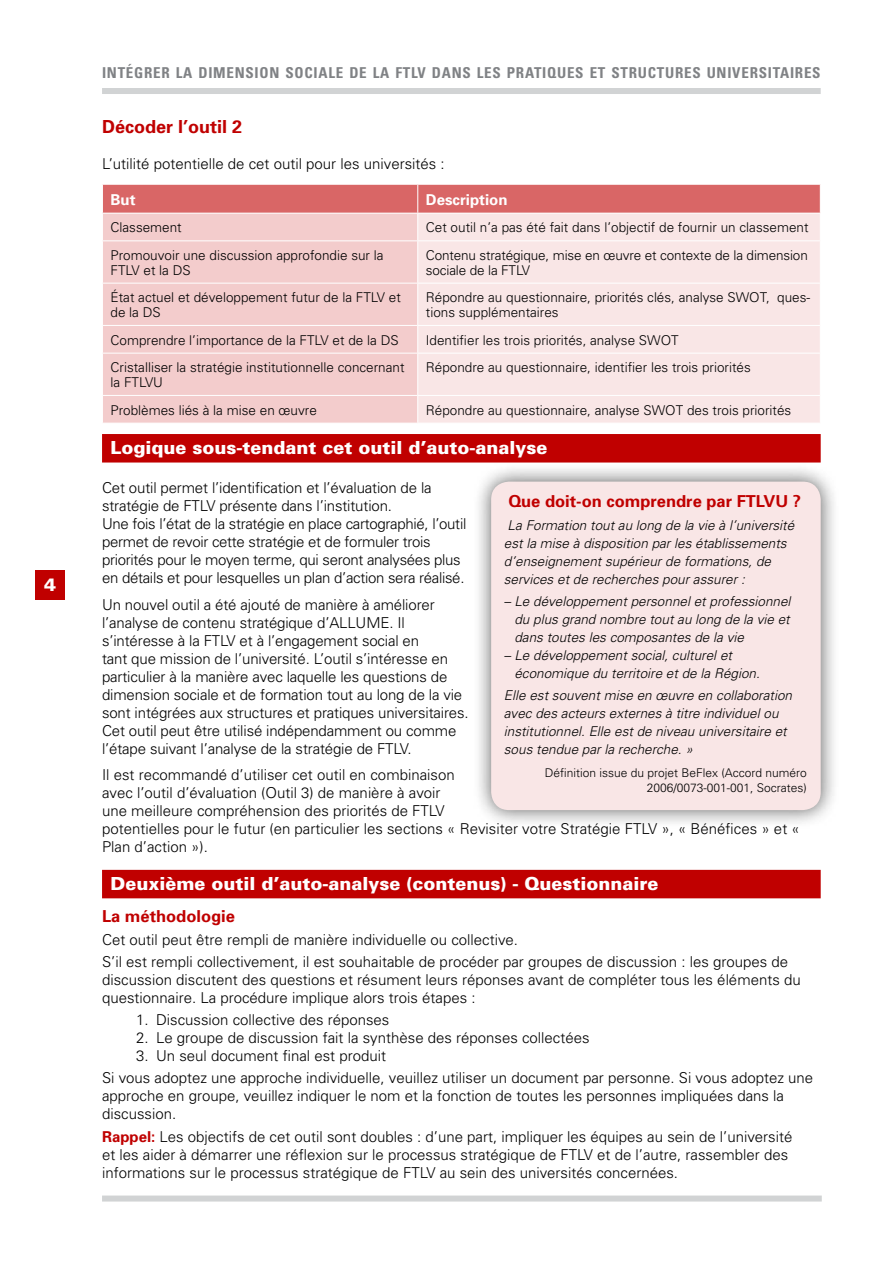
<style>
.page{position:relative;width:893px;height:1263px;background:#fff}
.page>*{position:absolute;margin:0;border:0;box-sizing:border-box;transform-origin:0 0}
.t1{font:900 18px "Univers";color:#fff}
.t2{font:700 18px "Univers";color:#c00000}
.t3{font:700 16.5px "Univers";color:#c00000}
.t4{font:300 15px/18px "Univers";color:#000}
.t5{font:300 15px/18px "Univers";letter-spacing:-.02em;color:#000}
.t6{font:700 condensed 15px "Univers";letter-spacing:.05em;color:#808285}
.t7{font:700 15px "Univers";color:#fff}
.t8{font:300 13.5px/14.5px "Univers";color:#000}
.t9{font:italic 300 13.5px/18px "Univers";color:#000}
.t10{font:300 12px/14.4px "Univers";color:#000;text-align:right}
.s1{font-weight:700;color:#c00000}
</style>
<div class="page">
<div style="left:36px;top:570px;width:29px;height:29px;background:#c00000"></div>
<div style="left:102px;top:88px;width:719px;height:6px;background:#d1d3d4"></div>
<div style="left:102px;top:1195px;width:720px;height:6px;background:#d1d3d4"></div>
<div style="left:102px;top:434px;width:719px;height:28px;background:#c00000"></div>
<div style="left:102px;top:870px;width:719px;height:28px;background:#c00000"></div>
<div style="left:103px;top:241px;width:314px;height:182px;background:#f3cccc"></div>
<div style="left:418px;top:241px;width:402px;height:182px;background:#f9e6e6"></div>
<svg style="left:102px;top:184px;width:719px;height:56px;background:#e8a2a2"></svg>
<hr style="left:102px;top:283px;width:316px;height:1px;background:#fff">
<hr style="left:418px;top:283px;width:403px;height:1px;background:#fff">
<hr style="left:102px;top:325px;width:316px;height:1px;background:#fff">
<hr style="left:418px;top:325px;width:403px;height:1px;background:#fff">
<svg style="left:417px;top:326px;width:1px;height:27px"></svg>
<hr style="left:102px;top:353px;width:316px;height:1px;background:#fff">
<hr style="left:418px;top:353px;width:403px;height:1px;background:#fff">
<hr style="left:102px;top:395px;width:316px;height:1px;background:#fff">
<hr style="left:418px;top:395px;width:403px;height:1px;background:#fff">
<svg style="left:417px;top:396px;width:1px;height:27px"></svg>
<div style="left:472px;top:463px;width:367px;height:366px;background:#000;opacity:.63"></div>
<div style="left:491px;top:482px;width:330px;height:328px;background:#f9e6e6;border-radius:18px"></div>
<p class="t1" style="left:44px;top:573px;width:14px">4</p>
<p class="t6" style="left:102px;top:64px;width:720px">INTÉGRER LA DIMENSION SOCIALE DE LA FTLV DANS LES PRATIQUES ET STRUCTURES UNIVERSITAIRES</p>
<p class="t2" style="left:102px;top:116px;width:142px">Décoder l’outil 2</p>
<p class="t4" style="left:102px;top:155px;width:344px">L’utilité potentielle de cet outil pour les universités :</p>
<p class="t7" style="left:111px;top:190px;width:27px">But</p>
<p class="t7" style="left:426px;top:190px;width:83px">Description</p>
<p class="t8" style="left:111px;top:220px;width:73px">Classement</p>
<p class="t8" style="left:426px;top:220px;width:384px">Cet outil n’a pas été fait dans l’objectif de fournir un classement</p>
<p class="t8" style="left:111px;top:248px;width:275px">Promouvoir une discussion approfondie sur la<br>FTLV et la DS</p>
<p class="t8" style="left:426px;top:248px;width:383px">Contenu stratégique, mise en œuvre et contexte de la dimension sociale de la FTLV</p>
<p class="t8" style="left:111px;top:290px;width:292px">État actuel et développement futur de la FTLV et de la DS</p>
<p class="t8" style="left:426px;top:290px;width:386px">Répondre au questionnaire, priorités clés, analyse SWOT, ques&shy;tions supplémentaires</p>
<p class="t8" style="left:111px;top:333px;width:290px">Comprendre l’importance de la FTLV et de la DS</p>
<p class="t8" style="left:426px;top:333px;width:254px">Identifier les trois priorités, analyse SWOT</p>
<p class="t8" style="left:111px;top:360px;width:296px">Cristalliser la stratégie institutionnelle concernant la FTLVU</p>
<p class="t8" style="left:426px;top:360px;width:326px">Répondre au questionnaire, identifier les trois priorités</p>
<p class="t8" style="left:111px;top:403px;width:208px">Problèmes liés à la mise en œuvre</p>
<p class="t8" style="left:426px;top:403px;width:367px">Répondre au questionnaire, analyse SWOT des trois priorités</p>
<p class="t1" style="left:111px;top:436px;width:438px">Logique sous-tendant cet outil d’auto-analyse</p>
<p class="t5" style="left:102px;top:479px;width:366px">Cet outil permet l’identification et l’évaluation de la stratégie de FTLV présente dans l’institution.<br>Une fois l’état de la stratégie en place cartographié, l’outil permet de revoir cette stratégie et de formuler trois priorités pour le moyen terme, qui seront analysées plus en détails et pour lesquelles un plan d’action sera réalisé.</p>
<p class="t4" style="left:102px;top:595px;width:368px">Un nouvel outil a été ajouté de manière à améliorer l’analyse de contenu stratégique d’ALLUME. Il s’intéresse à la FTLV et à l’engagement social en<br>tant que mission de l’université. L’outil s’intéresse en particulier à la manière avec laquelle les questions de dimension sociale et de formation tout au long de la vie sont intégrées aux structures et pratiques universitaires.<br>Cet outil peut être utilisé indépendamment ou comme l’étape suivant l’analyse de la stratégie de FTLV.</p>
<p class="t4" style="left:102px;top:766px;width:699px">Il est recommandé d’utiliser cet outil en combinaison<br>avec l’outil d’évaluation (Outil 3) de manière à avoir<br>une meilleure compréhension des priorités de FTLV<br>potentielles pour le futur (en particulier les sections « Revisiter votre Stratégie FTLV », « Bénéfices » et « Plan d’action »).</p>
<p class="t1" style="left:111px;top:872px;width:549px">Deuxième outil d’auto-analyse (contenus) - Questionnaire</p>
<p class="t3" style="left:102px;top:906px;width:134px">La méthodologie</p>
<p class="t4" style="left:102px;top:928px;width:688px;line-height:22.2px">Cet outil peut être rempli de manière individuelle ou collective.<br>S’il est rempli collectivement, il est souhaitable de procéder par groupes de discussion : les groupes de</p>
<p class="t4" style="left:102px;top:970px;width:700px">discussion discutent des questions et résument leurs réponses avant de compléter tous les éléments du questionnaire. La procédure implique alors trois étapes :</p>
<p class="t4" style="left:136px;top:1011px;width:255px">1. Discussion collective des réponses</p>
<p class="t4" style="left:136px;top:1029px;width:455px">2. Le groupe de discussion fait la synthèse des réponses collectées</p>
<p class="t4" style="left:102px;top:1045px;width:713px;line-height:22.2px;text-indent:34px">3. Un seul document final est produit<br>Si vous adoptez une approche individuelle, veuillez utiliser un document par personne. Si vous adoptez une</p>
<p class="t4" style="left:102px;top:1087px;width:683px">approche en groupe, veuillez indiquer le nom et la fonction de toutes les personnes impliquées dans la discussion.</p>
<p class="t4" style="left:102px;top:1127px;width:692px"><span class="s1">Rappel:</span> Les objectifs de cet outil sont doubles : d’une part, impliquer les équipes au sein de l’université et les aider à démarrer une réflexion sur le processus stratégique de FTLV et de l’autre, rassembler des informations sur le processus stratégique de FTLV au sein des universités concernées.</p>
<p class="t3" style="left:508px;top:492px;width:294px">Que doit-on comprendre par FTLVU ?</p>
<p class="t9" style="left:504px;top:516px;width:292px">La Formation tout au long de la vie à l’université est la mise à disposition par les établissements d’enseignement supérieur de formations, de services et de recherches pour assurer :</p>
<p class="t9" style="left:514px;top:592px;width:278px;text-align:justify;text-indent:-11px">– Le développement personnel et professionnel du plus grand nombre tout au long de la vie et dans toutes les composantes de la vie</p>
<p class="t9" style="left:514px;top:646px;width:247px;text-indent:-11px">– Le développement social, culturel et économique du territoire et de la Région.</p>
<p class="t9" style="left:504px;top:686px;width:290px">Elle est souvent mise en œuvre en collaboration avec des acteurs externes à titre individuel ou institutionnel. Elle est de niveau universitaire et sous tendue par la recherche. »</p>
<p class="t10" style="left:545px;top:766px;width:264px">Définition issue du projet BeFlex (Accord numéro<br>2006/0073-001-001, Socrates)</p>
</div>
